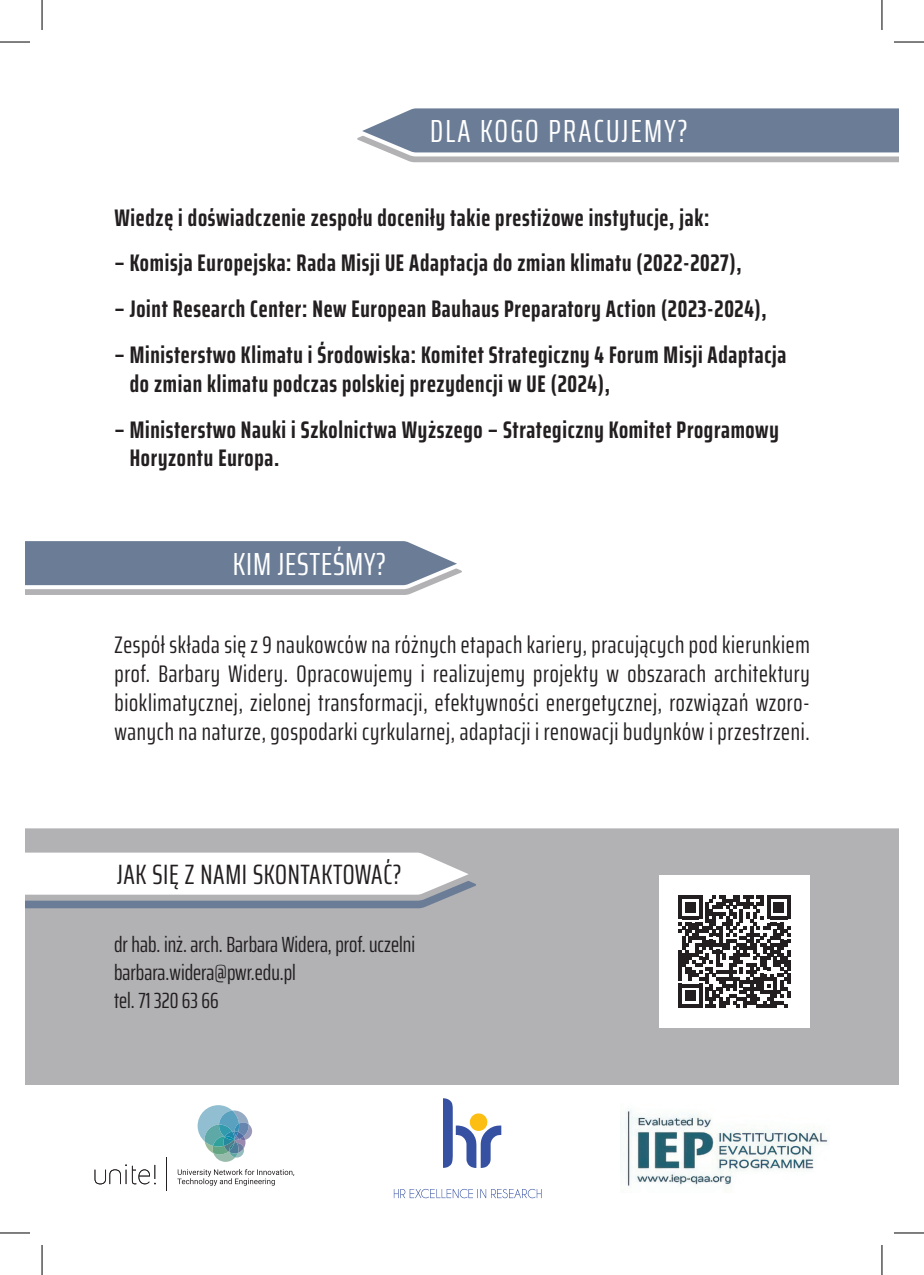
<style>
.page{position:relative;width:924px;height:1275px;background:#fff}
.page>*{position:absolute;margin:0;border:0;box-sizing:border-box;transform-origin:0 0}
.t1{font:extra-condensed 32px "Saira";letter-spacing:.07em;color:#fff}
.t2{font:extra-condensed 32px "Saira";letter-spacing:.025em;color:#fff}
.t3{font:extra-condensed 28px "Saira";letter-spacing:.025em;color:#231f20}
.t4{font:700 extra-condensed 24px/28.8px "Saira";letter-spacing:.03em;color:#231f20}
.t5{font:extra-condensed 24px/28.8px "Saira";letter-spacing:.03em;color:#231f20;text-align:justify}
.t6{font:extra-condensed 22px/28px "Saira";color:#231f20}
</style>
<div class="page">
<div style="left:25px;top:828px;width:873px;height:257px;background:#b2b2b5"></div>
<img style="left:620px;top:1110px;width:208px;height:77px">
<svg style="left:393px;top:1188px;width:148px;height:10px"></svg>
<svg style="left:443px;top:1098px;width:58px;height:70px"></svg>
<svg style="left:197px;top:1105px;width:55px;height:56px"></svg>
<hr style="left:166px;top:1157px;width:1px;height:34px;background:#231f20">
<svg style="left:94px;top:1164px;width:62px;height:20px"></svg>
<svg style="left:177px;top:1169px;width:117px;height:16px"></svg>
<svg style="left:659px;top:875px;width:150px;height:153px"></svg>
<svg style="left:25px;top:843px;width:457px;height:65px"></svg>
<svg style="left:25px;top:541px;width:437px;height:54px;background:#8694a7"></svg>
<svg style="left:357px;top:108px;width:541px;height:54px;background:#8592a6"></svg>
<hr style="left:0;top:42px;width:30px;height:1px;background:#000">
<hr style="left:893px;top:42px;width:30px;height:1px;background:#000">
<hr style="left:0;top:1232px;width:30px;height:1px;background:#000">
<hr style="left:893px;top:1232px;width:30px;height:1px;background:#000">
<hr style="left:42px;top:0;width:1px;height:30px;background:#000">
<hr style="left:42px;top:1245px;width:1px;height:30px;background:#000">
<hr style="left:881px;top:0;width:1px;height:30px;background:#000">
<hr style="left:881px;top:1245px;width:1px;height:30px;background:#000">
<h1 class="t1" style="left:430px;top:108px;width:259px">DLA KOGO PRACUJEMY?</h1>
<p class="t4" style="left:114px;top:202px;width:596px">Wiedzę i doświadczenie zespołu doceniły takie prestiżowe instytucje, jak:</p>
<p class="t4" style="left:114px;top:248px;width:628px">– Komisja Europejska: Rada Misji UE Adaptacja do zmian klimatu (2022-2027),</p>
<p class="t4" style="left:114px;top:294px;width:653px">– Joint Research Center: New European Bauhaus Preparatory Action (2023-2024),</p>
<p class="t4" style="left:130px;top:340px;width:657px;text-indent:-15px">– Ministerstwo Klimatu i Środowiska: Komitet Strategiczny 4 Forum Misji Adaptacja do zmian klimatu podczas polskiej prezydencji w UE (2024),</p>
<p class="t4" style="left:130px;top:414px;width:650px;text-indent:-15px">– Ministerstwo Nauki i Szkolnictwa Wyższego – Strategiczny Komitet Programowy<br>Horyzontu Europa.</p>
<h1 class="t2" style="left:233px;top:540px;width:155px">KIM JESTEŚMY?</h1>
<p class="t5" style="left:114px;top:630px;width:696px">Zespół składa się z 9 naukowców na różnych etapach kariery, pracujących pod kierunkiem prof. Barbary Widery. Opracowujemy i realizujemy projekty w obszarach architektury bioklimatycznej, zielonej transformacji, efektywności energetycznej, rozwiązań wzoro&shy;wanych na naturze, gospodarki cyrkularnej, adaptacji i renowacji budynków i przestrzeni.</p>
<p class="t3" style="left:117px;top:853px;width:286px">JAK SIĘ Z NAMI SKONTAKTOWAĆ?</p>
<p class="t6" style="left:114px;top:929px;width:302px">dr hab. inż. arch. Barbara Widera, prof. uczelni barbara.widera@pwr.edu.pl<br>tel. 71 320 63 66</p>
</div>
